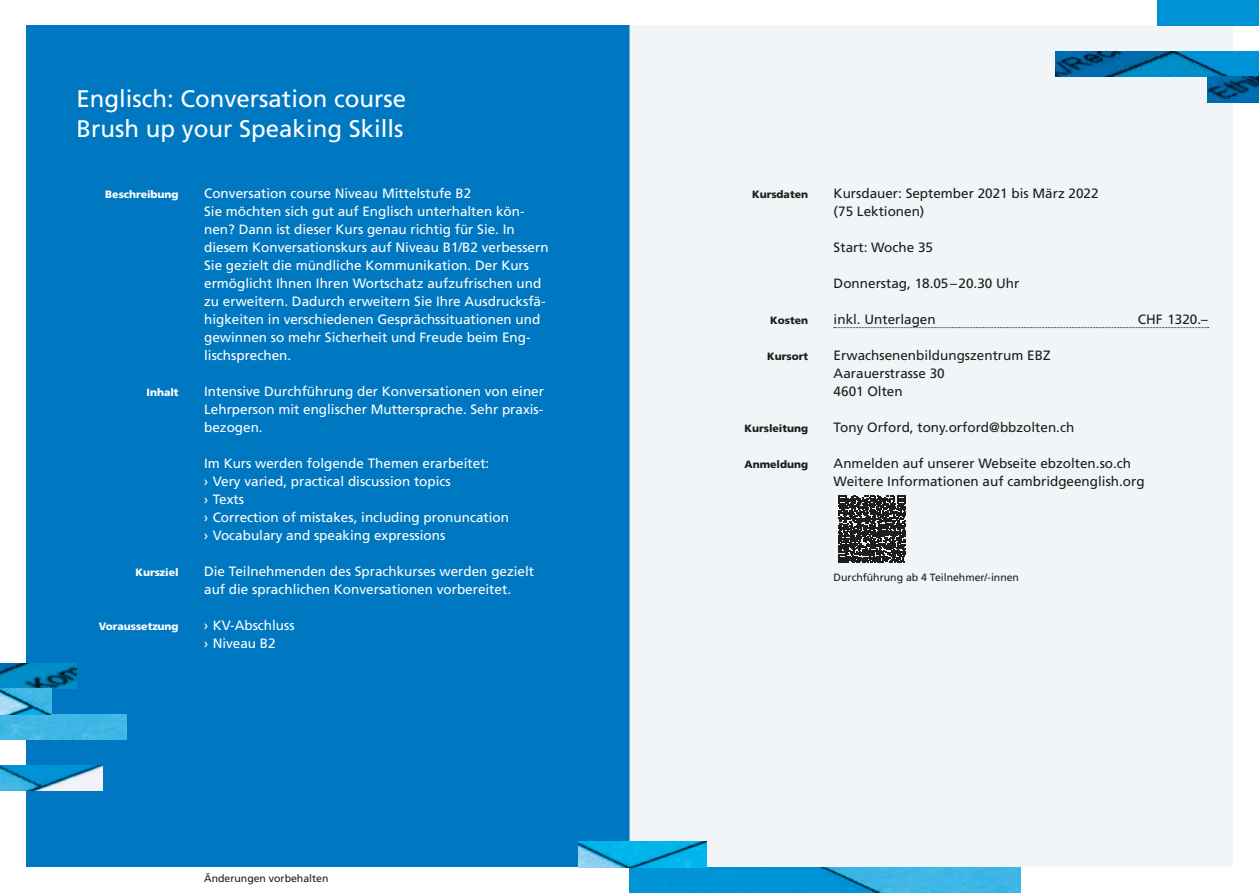
<style>
.page{position:relative;width:1259px;height:893px;background:#fff}
.page>*{position:absolute;margin:0;border:0;box-sizing:border-box;transform-origin:0 0}
.t1{font:24px/30px "Frutiger LT Com";color:#fff}
.t2{font:13.5px/18px "Frutiger LT Com";color:#fff}
.t3{font:13.5px/18px "Frutiger LT Com";color:#1d1d1b}
.t4{font:10.5px "Frutiger LT Com";color:#1d1d1b}
.t5{font:900 10.5px "Frutiger LT Com";color:#1d1d1b}
.t6{font:900 10.5px "Frutiger LT Com";color:#fff}
</style>
<div class="page">
<div style="left:26px;top:26px;width:603px;height:841px;background:#0078c1"></div>
<div style="left:629px;top:26px;width:604px;height:841px;background:#f2f5f7"></div>
<img style="left:0;top:663px;width:77px;height:26px">
<img style="left:0;top:765px;width:102px;height:26px">
<img style="left:0;top:714px;width:126px;height:26px">
<img style="left:1056px;top:51px;width:203px;height:26px">
<div style="left:1157px;top:0;width:102px;height:26px;background:#0092d7"></div>
<img style="left:1208px;top:77px;width:51px;height:25px">
<img style="left:629px;top:867px;width:391px;height:26px">
<img style="left:578px;top:842px;width:128px;height:25px">
<img style="left:0;top:689px;width:51px;height:25px">
<svg style="left:834px;top:327px;width:374px;height:1px"></svg>
<svg style="left:838px;top:496px;width:67px;height:67px"></svg>
<h1 class="t1" style="left:77px;top:84px;width:331px">Englisch: Conversation course<br>Brush up your Speaking Skills</h1>
<p class="t6" style="left:105px;top:188px;width:75px">Beschreibung</p>
<p class="t6" style="left:146px;top:386px;width:34px">Inhalt</p>
<p class="t6" style="left:135px;top:566px;width:45px">Kursziel</p>
<p class="t6" style="left:99px;top:620px;width:81px">Voraussetzung</p>
<p class="t2" style="left:204px;top:184px;width:346px">Conversation course Niveau Mittelstufe B2<br>Sie möchten sich gut auf Englisch unterhalten kön&shy;nen? Dann ist dieser Kurs genau richtig für Sie. In diesem Konversationskurs auf Niveau B1/B2 verbessern Sie gezielt die mündliche Kommunikation. Der Kurs ermöglicht Ihnen Ihren Wortschatz aufzufrischen und zu erweitern. Dadurch erweitern Sie Ihre Ausdrucksfä&shy;higkeiten in verschiedenen Gesprächssituationen und gewinnen so mehr Sicherheit und Freude beim Eng&shy;lischsprechen.</p>
<p class="t2" style="left:204px;top:382px;width:341px;text-align:justify">Intensive Durchführung der Konversationen von einer Lehrperson mit englischer Muttersprache. Sehr praxis&shy;bezogen.</p>
<p class="t2" style="left:204px;top:454px;width:306px">Im Kurs werden folgende Themen erarbeitet:<br>› Very varied, practical discussion topics<br>› Texts<br>› Correction of mistakes, including pronuncation › Vocabulary and speaking expressions</p>
<p class="t2" style="left:204px;top:562px;width:331px">Die Teilnehmenden des Sprachkurses werden gezielt auf die sprachlichen Konversationen vorbereitet.</p>
<p class="t2" style="left:204px;top:616px;width:92px">› KV-Abschluss › Niveau B2</p>
<p class="t4" style="left:204px;top:872px;width:126px">Änderungen vorbehalten</p>
<p class="t5" style="left:752px;top:188px;width:58px">Kursdaten</p>
<p class="t5" style="left:770px;top:314px;width:39px">Kosten</p>
<p class="t5" style="left:767px;top:350px;width:42px">Kursort</p>
<p class="t5" style="left:744px;top:422px;width:65px">Kursleitung</p>
<p class="t5" style="left:744px;top:458px;width:65px">Anmeldung</p>
<p class="t3" style="left:833px;top:184px;width:266px">Kursdauer: September 2021 bis März 2022 (75 Lektionen)</p>
<p class="t3" style="left:833px;top:238px;width:101px">Start: Woche 35</p>
<p class="t3" style="left:833px;top:274px;width:187px">Donnerstag, 18.05–20.30 Uhr</p>
<p class="t3" style="left:833px;top:310px;width:104px">inkl. Unterlagen</p>
<p class="t3" style="left:1137px;top:310px;width:72px">CHF 1320.–</p>
<p class="t3" style="left:833px;top:346px;width:218px">Erwachsenenbildungszentrum EBZ<br>Aarauerstrasse 30<br>4601 Olten</p>
<p class="t3" style="left:833px;top:418px;width:242px">Tony Orford, tony.orford@bbzolten.ch</p>
<p class="t3" style="left:833px;top:454px;width:312px">Anmelden auf unserer Webseite ebzolten.so.ch<br>Weitere Informationen auf cambridgeenglish.org</p>
<p class="t4" style="left:833px;top:571px;width:187px">Durchführung ab 4 Teilnehmer/-innen</p>
</div>
